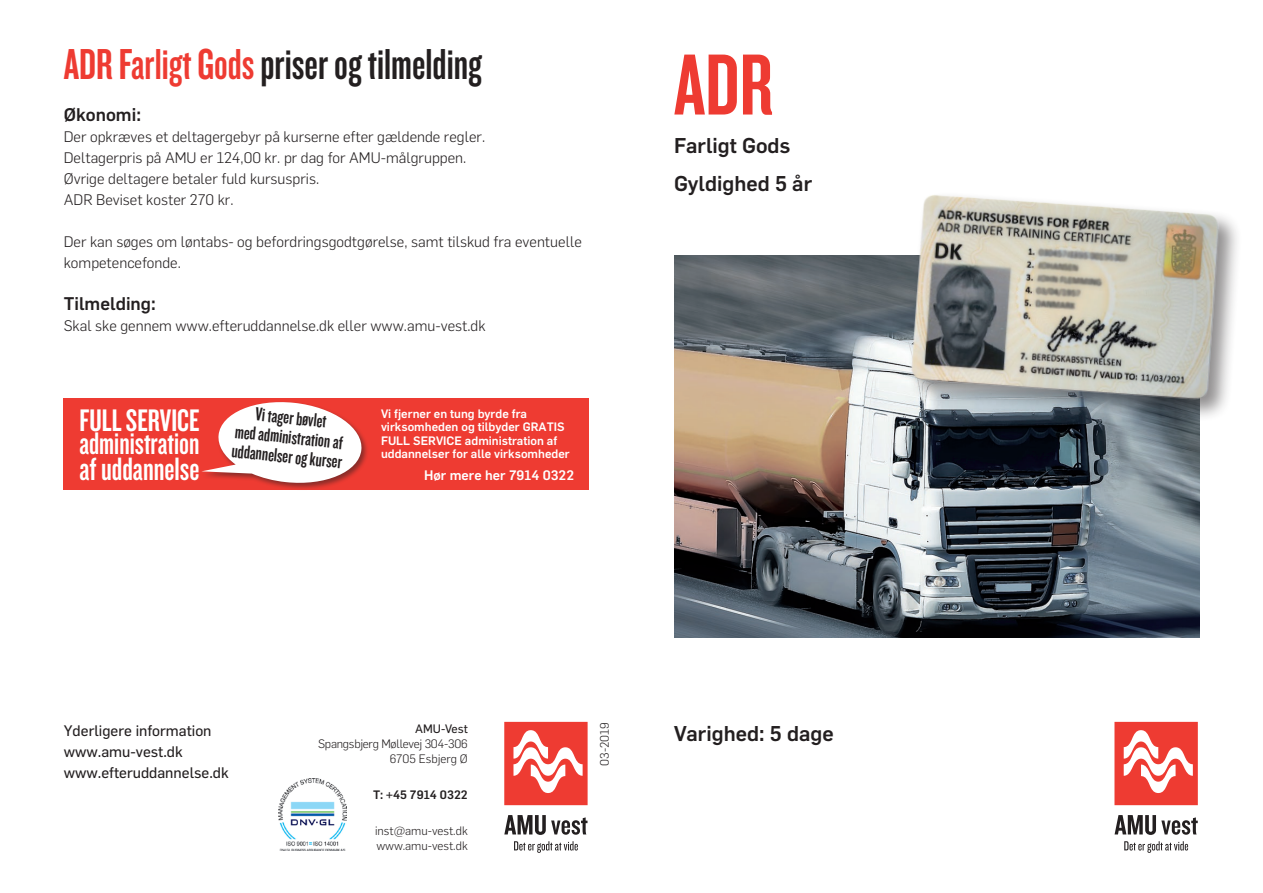
<style>
.page{position:relative;width:1263px;height:893px;background:#fff}
.page>*{position:absolute;margin:0;border:0;box-sizing:border-box;transform-origin:0 0}
.t1{font:90px "Knockout 48 Featherweight";color:#ee3b32}
.t2{font:45px "Knockout 48 Featherweight";color:#231f20}
.t3{font:33.6px "Knockout 48 Featherweight";color:#fff}
.t4{font:32.4px/23.1px "Knockout 48 Featherweight";color:#fff}
.t5{font:500 21px/38.2px "Flama";color:#231f20}
.t6{font:19.5px/19.5px "Knockout 48 Featherweight";color:#231f20;text-align:center}
.t7{font:500 18px "Flama";color:#231f20}
.t8{font:300 15px/21px "Flama";color:#231f20}
.t9{font:15px/21px "Flama Basic";color:#231f20}
.t10{font:500 13.5px "Flama";color:#fff}
.t11{font:500 12px/13.5px "Flama";color:#fff}
.t12{font:300 12px/15px "Flama";letter-spacing:-.01em;color:#231f20;text-align:right}
.t13{font:500 12px "Flama";color:#231f20}
.t14{font:12px "Flama Basic";color:#231f20}
.s1{color:#ee3b32}
</style>
<div class="page">
<img style="left:279px;top:779px;width:67px;height:72px">
<svg style="left:1114px;top:722px;width:84px;height:83px"></svg>
<svg style="left:1114px;top:815px;width:84px;height:20px"></svg>
<svg style="left:1124px;top:841px;width:64px;height:12px"></svg>
<svg style="left:504px;top:722px;width:84px;height:83px"></svg>
<svg style="left:504px;top:815px;width:83px;height:20px"></svg>
<svg style="left:514px;top:841px;width:64px;height:12px"></svg>
<img style="left:674px;top:255px;width:525px;height:383px">
<div style="left:907px;top:191px;width:335px;height:231px;background:#231f20;opacity:.5"></div>
<img style="left:882px;top:191px;width:359px;height:222px">
<div style="left:64px;top:398px;width:525px;height:91px;background:#ee3b32"></div>
<div style="left:201px;top:400px;width:168px;height:90px;background:#231f20;opacity:.5"></div>
<svg style="left:201px;top:400px;width:163px;height:86px"></svg>
<h2 class="t2" style="left:64px;top:36px;width:420px"><span class="s1">ADR Farligt Gods</span>priser og tilmelding</h2>
<p class="t7" style="left:64px;top:101px;width:79px">Økonomi:</p>
<p class="t8" style="left:64px;top:125px;width:423px">Der opkræves et deltagergebyr på kurserne efter gældende regler.<br>Deltagerpris på AMU er 124,00 kr. pr dag for AMU-målgruppen.<br>Øvrige deltagere betaler fuld kursuspris.<br>ADR Beviset koster 270 kr.</p>
<p class="t8" style="left:64px;top:230px;width:519px">Der kan søges om løntabs- og befordringsgodtgørelse, samt tilskud fra eventuelle kompetencefonde.</p>
<p class="t7" style="left:64px;top:290px;width:93px">Tilmelding:</p>
<p class="t8" style="left:64px;top:314px;width:423px">Skal ske gennem www.efteruddannelse.dk eller www.amu-vest.dk</p>
<h3 class="t4" style="left:79px;top:407px;width:122px">FULL SERVICE administration</h3>
<h3 class="t3" style="left:80px;top:448px;width:121px">af uddannelse</h3>
<h3 class="t6" style="left:237px;top:401px;width:113px;rotate:6deg">Vi tager bøvlet<br>med administration af uddannelser og kurser</h3>
<p class="t11" style="left:381px;top:406px;width:190px">Vi fjerner en tung byrde fra virksomheden og tilbyder GRATIS<br>FULL SERVICE administration af uddannelser for alle virksomheder</p>
<p class="t10" style="left:424px;top:466px;width:152px">Hør mere her 7914 0322</p>
<h1 class="t1" style="left:674px;top:30px;width:101px">ADR</h1>
<h3 class="t5" style="left:674px;top:125px;width:140px">Farligt Gods<br>Gyldighed 5 år</h3>
<p class="t9" style="left:64px;top:719px;width:167px">Yderligere information www.amu-vest.dk www.efteruddannelse.dk</p>
<p class="t14" style="left:415px;top:720px;width:54px">AMU-Vest</p>
<p class="t12" style="left:318px;top:735px;width:151px">Spangsbjerg Møllevej 304-306<br>6705 Esbjerg Ø</p>
<p class="t13" style="left:373px;top:786px;width:96px">T: +45 7914 0322</p>
<p class="t12" style="left:375px;top:822px;width:94px;text-align:left">inst@amu-vest.dk www.amu-vest.dk</p>
<p class="t12" style="left:596px;top:766px;width:45px;rotate:-90deg">03-2019</p>
<h3 class="t5" style="left:674px;top:713px;width:161px">Varighed: 5 dage</h3>
</div>
